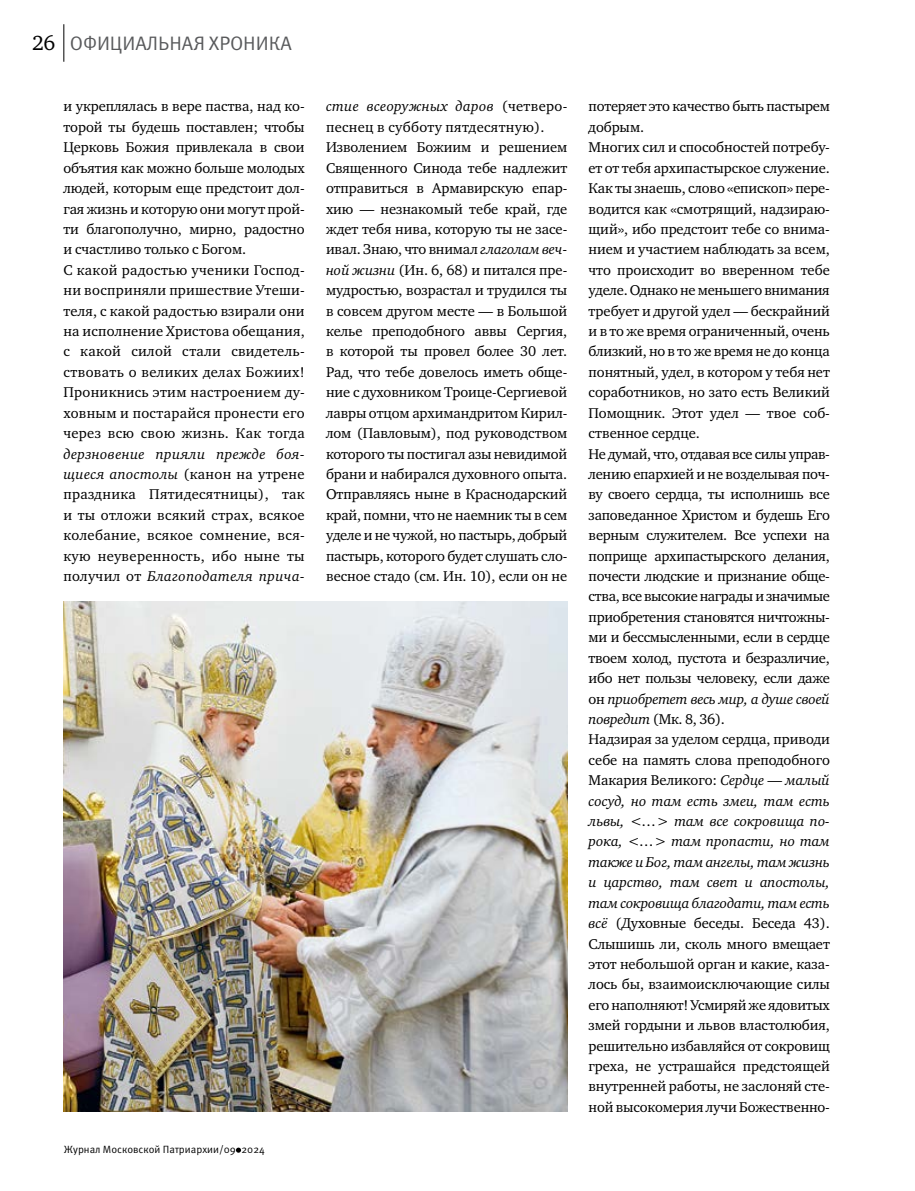
<style>
.page{position:relative;width:915px;height:1191px;background:#fff}
.page>*{position:absolute;margin:0;border:0;box-sizing:border-box;transform-origin:0 0}
.t1{font:19.5px "Meta Pro";letter-spacing:-.005em;color:#58595b}
.t2{font:14.55px/20.4px "Charter ITC";letter-spacing:-.005em;color:#000}
.t3{font:10.5px "Meta Pro";color:#000}
.s1{font-family:"Charter ITC";font-size:21px;color:#000}
.s2{font-style:italic}
</style>
<div class="page">
<svg style="left:236px;top:1147px;width:5px;height:5px"></svg>
<hr style="left:63px;top:24px;width:1px;height:38px;background:#000">
<img style="left:63px;top:601px;width:504px;height:510px">
<h1 class="t1" style="left:32px;top:31px;width:261px"><span class="s1">26</span> ОФИЦИАЛЬНАЯ ХРОНИКА</h1>
<p class="t2" style="left:63px;top:96px;width:243px">и укреплялась в вере паства, над ко&shy;торой ты будешь поставлен; чтобы<br>Церковь Божия привлекала в свои объятия как можно больше молодых людей, которым еще предстоит дол&shy;гая жизнь и которую они могут прой&shy;ти благополучно, мирно, радостно и счастливо только с Богом.<br>С какой радостью ученики Господ&shy;ни восприняли пришествие Утеши&shy;теля, с какой радостью взирали они на исполнение Христова обещания, с какой силой стали свидетель&shy;ствовать о великих делах Божиих!<br>Проникнись этим настроением ду&shy;ховным и постарайся пронести его через всю свою жизнь. Как тогда</p>
<p class="t2" style="left:63px;top:443px;width:243px;text-align:justify"><span class="s2">дерзновение прияли прежде боя&shy;щиеся апостолы</span> (канон на утрене праздника Пятидесятницы), так и ты отложи всякий страх, всякое колебание, всякое сомнение, вся&shy;кую неуверенность, ибо ныне ты получил от <span class="s2">Благоподателя прича-</span></p>
<p class="t3" style="left:64px;top:1142px;width:202px">Журнал Московской Патриархии/09 2024</p>
<p class="t2" style="left:326px;top:96px;width:243px"><span class="s2">стие всеоружных даров</span> (четверо&shy;песнец в субботу пятдесятную).<br>Изволением Божиим и решением Священного Синода тебе надлежит отправиться в Армавирскую епар&shy;хию — незнакомый тебе край, где ждет тебя нива, которую ты не засе&shy;ивал. Знаю, что внимал <span class="s2">глаголам веч&shy;ной жизни</span> (Ин. 6, 68) и питался пре&shy;мудростью, возрастал и трудился ты в совсем другом месте — в Большой келье преподобного аввы Сергия, в которой ты провел более 30 лет.<br>Рад, что тебе довелось иметь обще&shy;ние с духовником Троице-Сергиевой лавры отцом архимандритом Кирил&shy;лом (Павловым), под руководством которого ты постигал азы невидимой брани и набирался духовного опыта.<br>Отправляясь ныне в Краснодарский край, помни, что не наемник ты в сем уделе и не чужой, но пастырь, добрый пастырь, которого будет слушать сло&shy;весное стадо (см. Ин. 10), если он не</p>
<p class="t2" style="left:588px;top:96px;width:243px">потеряет это качество быть пастырем добрым.<br>Многих сил и способностей потребу&shy;ет от тебя архипастырское служение.<br>Как ты знаешь, слово «епископ» пере&shy;водится как «смотрящий, надзираю&shy;щий», ибо предстоит тебе со внима&shy;нием и участием наблюдать за всем, что происходит во вверенном тебе уделе. Однако не меньшего внимания требует и другой удел — бескрайний и в то же время ограниченный, очень близкий, но в то же время не до конца понятный, удел, в котором у тебя нет соработников, но зато есть Великий Помощник. Этот удел — твое соб&shy;ственное сердце.<br>Не думай, что, отдавая все силы управ&shy;лению епархией и не возделывая поч&shy;ву своего сердца, ты исполнишь все заповеданное Христом и будешь Его верным служителем. Все успехи на поприще архипастырского делания, почести людские и признание обще&shy;ства, все высокие награды и значимые приобретения становятся ничтожны&shy;ми и бессмысленными, если в сердце твоем холод, пустота и безразличие, ибо нет пользы человеку, если даже он <span class="s2">приобретет весь мир, а душе своей повредит</span> (Мк. 8, 36).<br>Надзирая за уделом сердца, приводи себе на память слова преподобного Макария Великого: <span class="s2">Сердце — малый сосуд, но там есть змеи, там есть львы, &lt;…&gt; там все сокровища по&shy;рока, &lt;…&gt; там пропасти, но там также и Бог, там ангелы, там жизнь и царство, там свет и апостолы, там сокровища благодати, там есть всё</span> (Духовные беседы. Беседа 43).<br>Слышишь ли, сколь много вмещает этот небольшой орган и какие, каза&shy;лось бы, взаимоисключающие силы его наполняют! Усмиряй же ядовитых змей гордыни и львов властолюбия, решительно избавляйся от сокровищ греха, не устрашайся предстоящей внутренней работы, не заслоняй сте&shy;ной высокомерия лучи Божественно-</p>
</div>
